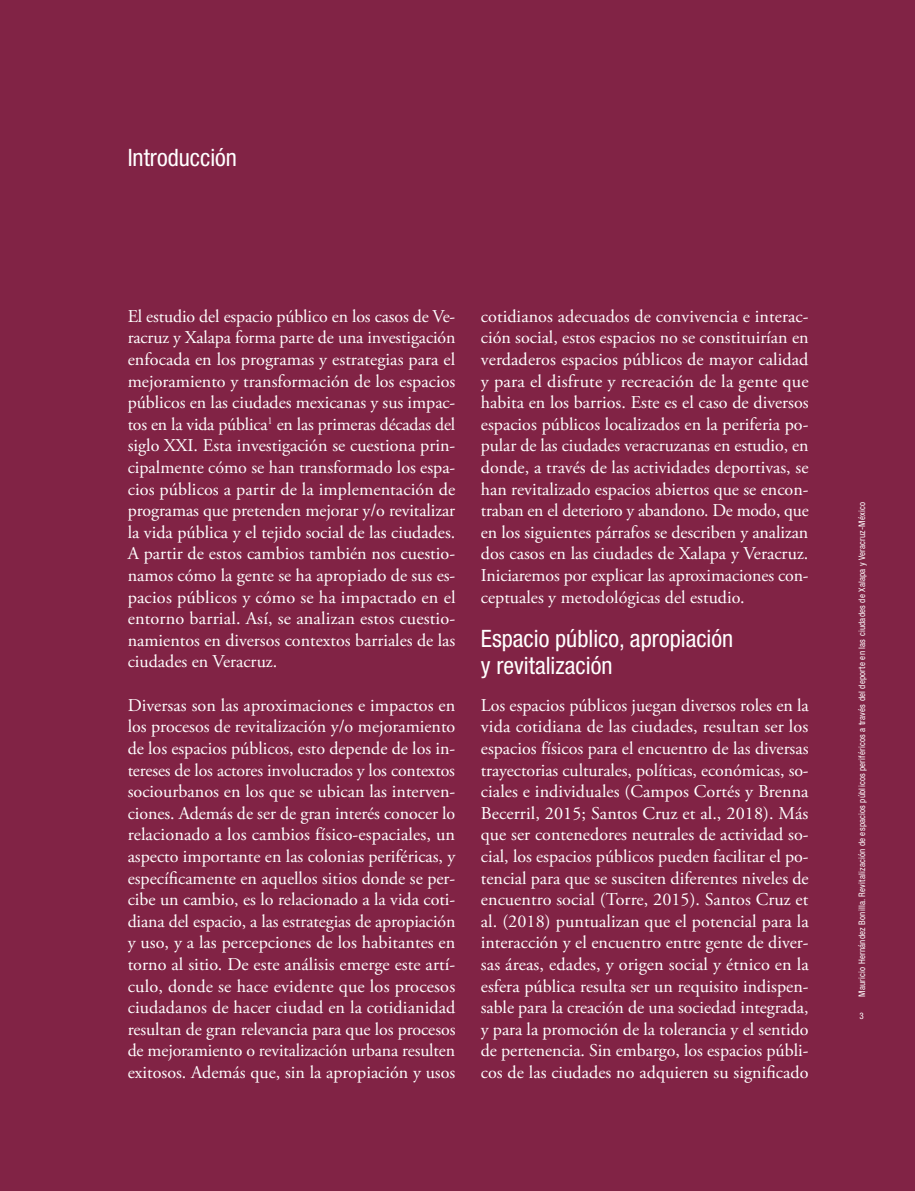
<style>
.page{position:relative;width:915px;height:1191px;background:#fff}
.page>*{position:absolute;margin:0;border:0;box-sizing:border-box;transform-origin:0 0}
.Título1{font:condensed 24px/27px "Helvetica Neue LT Std";color:#fff}
.Cuerpo_texto_2{font:18px/21.6px "Adobe Garamond Pro";color:#fff;text-align:justify}
.t1{font:condensed 9px "Helvetica Neue LT Std";letter-spacing:.02em;color:#fff}
</style>
<div class="page">
<div style="left:0;top:0;width:914px;height:1191px;background:#812345"></div>
<p class="Título1" style="left:128px;top:144px;width:111px">Introducción</p>
<p class="Cuerpo_texto_2" style="left:128px;top:306px;width:329px">El estudio del espacio público en los casos de Ve&shy;racruz y Xalapa forma parte de una investigación enfocada en los programas y estrategias para el mejoramiento y transformación de los espacios públicos en las ciudades mexicanas y sus impac&shy;tos en la vida pública<sup>1</sup> en las primeras décadas del siglo XXI. Esta investigación se cuestiona prin&shy;cipalmente cómo se han transformado los espa&shy;cios públicos a partir de la implementación de programas que pretenden mejorar y/o revitalizar la vida pública y el tejido social de las ciudades.<br>A partir de estos cambios también nos cuestio&shy;namos cómo la gente se ha apropiado de sus es&shy;pacios públicos y cómo se ha impactado en el entorno barrial. Así, se analizan estos cuestio&shy;namientos en diversos contextos barriales de las ciudades en Veracruz.</p>
<p class="Cuerpo_texto_2" style="left:128px;top:695px;width:329px">Diversas son las aproximaciones e impactos en los procesos de revitalización y/o mejoramiento de los espacios públicos, esto depende de los in&shy;tereses de los actores involucrados y los contextos sociourbanos en los que se ubican las interven&shy;ciones. Además de ser de gran interés conocer lo relacionado a los cambios físico-espaciales, un aspecto importante en las colonias periféricas, y específicamente en aquellos sitios donde se per&shy;cibe un cambio, es lo relacionado a la vida coti&shy;diana del espacio, a las estrategias de apropiación y uso, y a las percepciones de los habitantes en torno al sitio. De este análisis emerge este artí&shy;culo, donde se hace evidente que los procesos ciudadanos de hacer ciudad en la cotidianidad resultan de gran relevancia para que los procesos de mejoramiento o revitalización urbana resulten exitosos. Además que, sin la apropiación y usos</p>
<p class="Cuerpo_texto_2" style="left:480px;top:306px;width:329px">cotidianos adecuados de convivencia e interac&shy;ción social, estos espacios no se constituirían en verdaderos espacios públicos de mayor calidad y para el disfrute y recreación de la gente que habita en los barrios. Este es el caso de diversos espacios públicos localizados en la periferia po&shy;pular de las ciudades veracruzanas en estudio, en donde, a través de las actividades deportivas, se han revitalizado espacios abiertos que se encon&shy;traban en el deterioro y abandono. De modo, que en los siguientes párrafos se describen y analizan dos casos en las ciudades de Xalapa y Veracruz.<br>Iniciaremos por explicar las aproximaciones con&shy;ceptuales y metodológicas del estudio.</p>
<p class="Título1" style="left:480px;top:624px;width:254px">Espacio público, apropiación y revitalización</p>
<p class="Cuerpo_texto_2" style="left:480px;top:695px;width:329px">Los espacios públicos juegan diversos roles en la vida cotidiana de las ciudades, resultan ser los espacios físicos para el encuentro de las diversas trayectorias culturales, políticas, económicas, so&shy;ciales e individuales (Campos Cortés y Brenna Becerril, 2015; Santos Cruz et al., 2018). Más que ser contenedores neutrales de actividad so&shy;cial, los espacios públicos pueden facilitar el po&shy;tencial para que se susciten diferentes niveles de encuentro social (Torre, 2015). Santos Cruz et al. (2018) puntualizan que el potencial para la interacción y el encuentro entre gente de diver&shy;sas áreas, edades, y origen social y étnico en la esfera pública resulta ser un requisito indispen&shy;sable para la creación de una sociedad integrada, y para la promoción de la tolerancia y el sentido de pertenencia. Sin embargo, los espacios públi&shy;cos de las ciudades no adquieren su significado</p>
<p class="t1" style="left:856px;top:996px;width:496px;rotate:-90deg">Mauricio Hernández Bonilla. Revitalización de espacios públicos periféricos a través del deporte en las ciudades de Xalapa y Veracruz-México</p>
<p class="t1" style="left:859px;top:1010px;width:6px">3</p>
</div>
